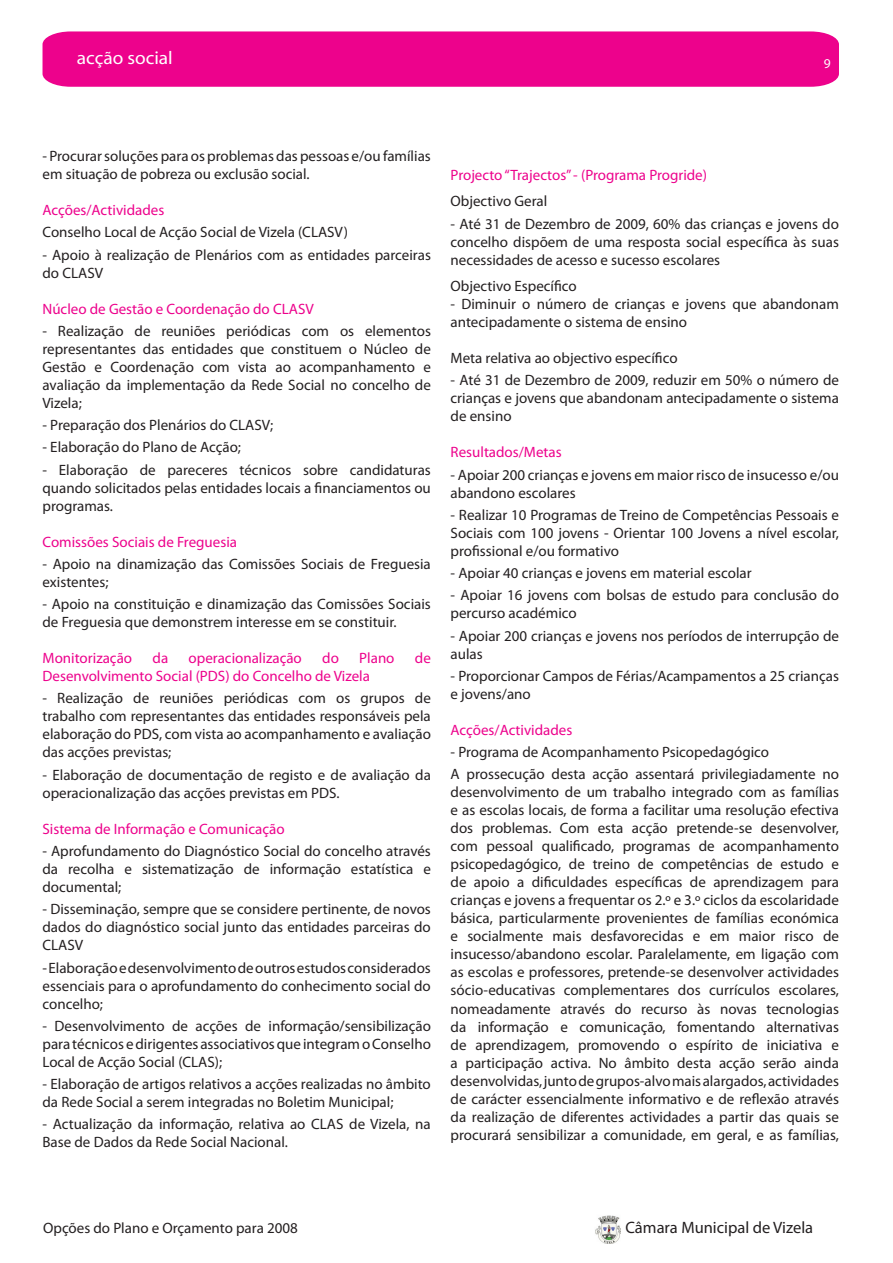
<style>
.page{position:relative;width:893px;height:1263px;background:#fff}
.page>*{position:absolute;margin:0;border:0;box-sizing:border-box;transform-origin:0 0}
.t1{font:22.5px "Myriad Pro";color:#fff;scale:.89 1}
.t2{font:18.45px "Myriad";color:#fff;scale:1.05 1}
.t3{font:16.5px "Myriad Pro";color:#231f20}
.t4{font:15px/18px "Myriad Pro";color:#231f20}
.t5{font:15px "Myriad Pro";color:#ed028c}
.t6{font:13.5px "Myriad Pro";color:#fff}
.s1{font-family:"Myriad Pro";font-size:22.5px}
</style>
<div class="page">
<img style="left:595px;top:1215px;width:26px;height:28px">
<div style="left:43px;top:31px;width:796px;height:56px;background:#ed028c"></div>
<p class="t2" style="left:63px;top:49px;width:106px"><span class="s1">in</span>acção social</p>
<h1 class="t1" style="left:84px;top:45px;width:15px">tr</h1>
<p class="t6" style="left:824px;top:55px;width:8px">9</p>
<p class="t4" style="left:43px;top:147px;width:390px">- Procurar soluções para os problemas das pessoas e/ou famílias em situação de pobreza ou exclusão social.</p>
<p class="t5" style="left:43px;top:201px;width:123px">Acções/Actividades</p>
<p class="t4" style="left:43px;top:223px;width:307px">Conselho Local de Acção Social de Vizela (CLASV)</p>
<p class="t4" style="left:43px;top:245px;width:390px">- Apoio à realização de Plenários com as entidades parceiras do CLASV</p>
<p class="t5" style="left:43px;top:299px;width:273px">Núcleo de Gestão e Coordenação do CLASV</p>
<p class="t4" style="left:43px;top:322px;width:390px;text-align:justify">- Realização de reuniões periódicas com os elementos representantes das entidades que constituem o Núcleo de Gestão e Coordenação com vista ao acompanhamento e avaliação da implementação da Rede Social no concelho de Vizela;</p>
<p class="t4" style="left:43px;top:416px;width:232px">- Preparação dos Plenários do CLASV;</p>
<p class="t4" style="left:43px;top:438px;width:200px">- Elaboração do Plano de Acção;</p>
<p class="t4" style="left:43px;top:460px;width:390px;text-align:justify">- Elaboração de pareceres técnicos sobre candidaturas quando solicitados pelas entidades locais a financiamentos ou programas.</p>
<p class="t5" style="left:43px;top:532px;width:196px">Comissões Sociais de Freguesia</p>
<p class="t4" style="left:43px;top:555px;width:390px">- Apoio na dinamização das Comissões Sociais de Freguesia existentes;</p>
<p class="t4" style="left:43px;top:595px;width:390px">- Apoio na constituição e dinamização das Comissões Sociais de Freguesia que demonstrem interesse em se constituir.</p>
<p class="t5" style="left:43px;top:649px;width:91px">Monitorização</p>
<p class="t5" style="left:153px;top:649px;width:17px">da</p>
<p class="t5" style="left:189px;top:649px;width:115px">operacionalização</p>
<p class="t5" style="left:322px;top:649px;width:18px">do</p>
<p class="t5" style="left:359px;top:649px;width:37px">Plano</p>
<p class="t5" style="left:415px;top:649px;width:17px">de</p>
<p class="t5" style="left:43px;top:667px;width:329px">Desenvolvimento Social (PDS) do Concelho de Vizela</p>
<p class="t4" style="left:43px;top:689px;width:390px;text-align:justify">- Realização de reuniões periódicas com os grupos de trabalho com representantes das entidades responsáveis pela elaboração do PDS, com vista ao acompanhamento e avaliação das acções previstas;</p>
<p class="t4" style="left:43px;top:765px;width:390px">- Elaboração de documentação de registo e de avaliação da operacionalização das acções previstas em PDS.</p>
<p class="t5" style="left:43px;top:819px;width:244px">Sistema de Informação e Comunicação</p>
<p class="t4" style="left:43px;top:842px;width:390px;text-align:justify">- Aprofundamento do Diagnóstico Social do concelho através da recolha e sistematização de informação estatística e documental;</p>
<p class="t4" style="left:43px;top:900px;width:390px;text-align:justify">- Disseminação, sempre que se considere pertinente, de novos dados do diagnóstico social junto das entidades parceiras do CLASV</p>
<p class="t4" style="left:43px;top:958px;width:390px;text-align:justify">- Elaboração e desenvolvimento de outros estudos considerados essenciais para o aprofundamento do conhecimento social do concelho;</p>
<p class="t4" style="left:43px;top:1016px;width:390px;text-align:justify">- Desenvolvimento de acções de informação/sensibilização para técnicos e dirigentes associativos que integram o Conselho Local de Acção Social (CLAS);</p>
<p class="t4" style="left:43px;top:1075px;width:390px">- Elaboração de artigos relativos a acções realizadas no âmbito da Rede Social a serem integradas no Boletim Municipal;</p>
<p class="t4" style="left:43px;top:1115px;width:390px">- Actualização da informação, relativa ao CLAS de Vizela, na<br>Base de Dados da Rede Social Nacional.</p>
<p class="t5" style="left:451px;top:166px;width:258px">Projecto “Trajectos” - (Programa Progride)</p>
<p class="t4" style="left:451px;top:192px;width:98px">Objectivo Geral</p>
<p class="t4" style="left:451px;top:214px;width:390px;text-align:justify">- Até 31 de Dezembro de 2009, 60% das crianças e jovens do concelho dispõem de uma resposta social específica às suas necessidades de acesso e sucesso escolares</p>
<p class="t4" style="left:451px;top:277px;width:128px">Objectivo Específico</p>
<p class="t4" style="left:451px;top:295px;width:390px">- Diminuir o número de crianças e jovens que abandonam antecipadamente o sistema de ensino</p>
<p class="t4" style="left:451px;top:349px;width:228px">Meta relativa ao objectivo específico</p>
<p class="t4" style="left:451px;top:371px;width:390px;text-align:justify">- Até 31 de Dezembro de 2009, reduzir em 50% o número de crianças e jovens que abandonam antecipadamente o sistema de ensino</p>
<p class="t5" style="left:451px;top:443px;width:113px">Resultados/Metas</p>
<p class="t4" style="left:451px;top:465px;width:390px">- Apoiar 200 crianças e jovens em maior risco de insucesso e/ou abandono escolares</p>
<p class="t4" style="left:451px;top:506px;width:390px;text-align:justify">- Realizar 10 Programas de Treino de Competências Pessoais e Sociais com 100 jovens - Orientar 100 Jovens a nível escolar, profissional e/ou formativo</p>
<p class="t4" style="left:451px;top:564px;width:303px">- Apoiar 40 crianças e jovens em material escolar</p>
<p class="t4" style="left:451px;top:586px;width:390px">- Apoiar 16 jovens com bolsas de estudo para conclusão do percurso académico</p>
<p class="t4" style="left:451px;top:626px;width:390px">- Apoiar 200 crianças e jovens nos períodos de interrupção de aulas</p>
<p class="t4" style="left:451px;top:667px;width:390px">- Proporcionar Campos de Férias/Acampamentos a 25 crianças e jovens/ano</p>
<p class="t5" style="left:451px;top:721px;width:123px">Acções/Actividades</p>
<p class="t4" style="left:451px;top:741px;width:390px;line-height:22.2px">- Programa de Acompanhamento Psicopedagógico<br>A prossecução desta acção assentará privilegiadamente no</p>
<p class="t4" style="left:451px;top:783px;width:390px;text-align:justify">desenvolvimento de um trabalho integrado com as famílias e as escolas locais, de forma a facilitar uma resolução efectiva dos problemas. Com esta acção pretende-se desenvolver, com pessoal qualificado, programas de acompanhamento psicopedagógico, de treino de competências de estudo e de apoio a dificuldades específicas de aprendizagem para crianças e jovens a frequentar os 2.º e 3.º ciclos da escolaridade básica, particularmente provenientes de famílias económica e socialmente mais desfavorecidas e em maior risco de insucesso/abandono escolar. Paralelamente, em ligação com as escolas e professores, pretende-se desenvolver actividades sócio-educativas complementares dos currículos escolares, nomeadamente através do recurso às novas tecnologias da informação e comunicação, fomentando alternativas de aprendizagem, promovendo o espírito de iniciativa e a participação activa. No âmbito desta acção serão ainda desenvolvidas, junto de grupos-alvo mais alargados, actividades de carácter essencialmente informativo e de reflexão através da realização de diferentes actividades a partir das quais se procurará sensibilizar a comunidade, em geral, e as famílias,</p>
<p class="t4" style="left:43px;top:1218px;width:256px">Opções do Plano e Orçamento para 2008</p>
<p class="t3" style="left:625px;top:1217px;width:189px">Câmara Municipal de Vizela</p>
</div>
